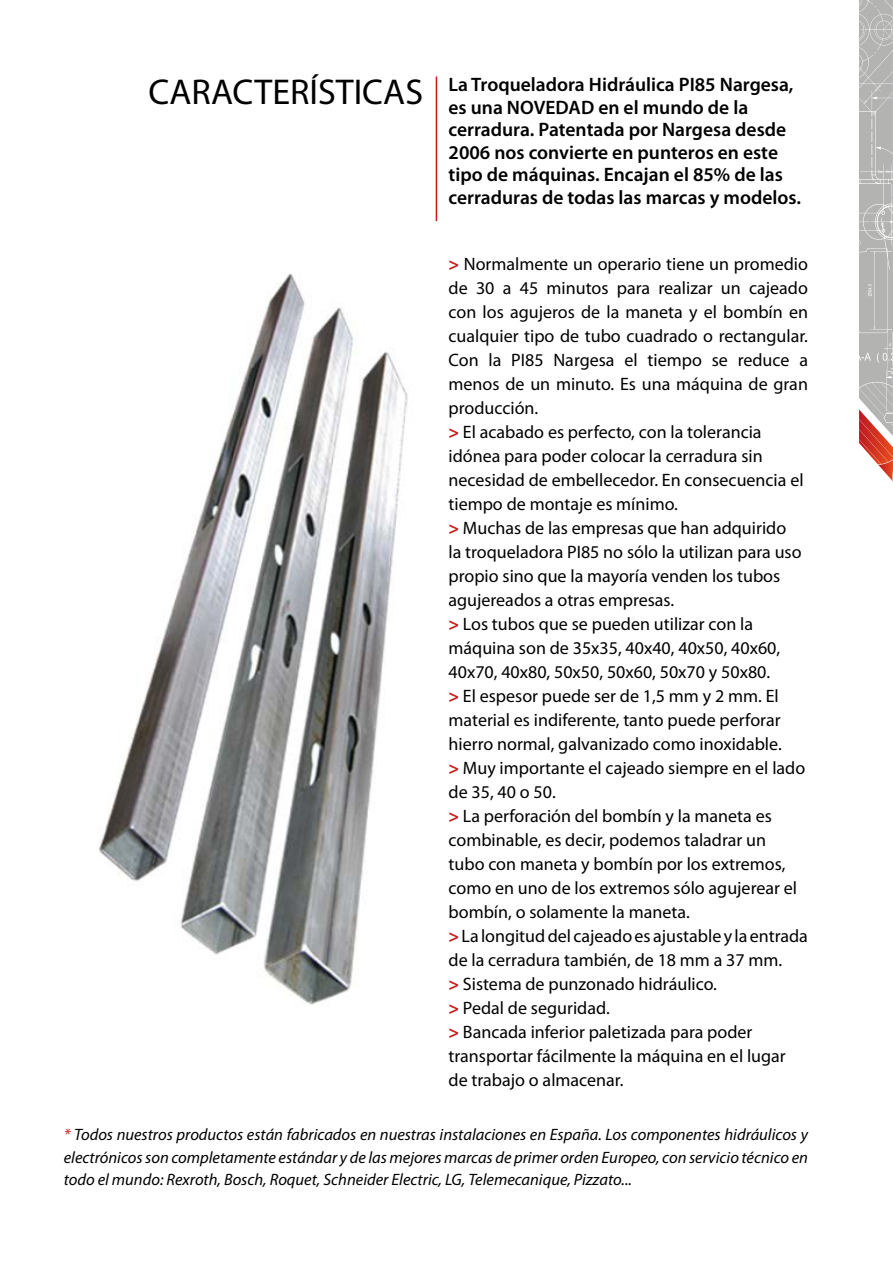
<style>
.page{position:relative;width:893px;height:1263px;background:#fff}
.page>*{position:absolute;margin:0;border:0;box-sizing:border-box;transform-origin:0 0}
.t1{font:600 19.5px/22.5px "Myriad Pro";color:#000}
.t2{font:18px/24px "Myriad Pro";color:#000}
.t3{font:italic 16.5px/22.5px "Myriad Pro";color:#000;text-align:justify}
.s1{font-weight:400;font-size:36px}
.s2{font-weight:700;color:#cd1719}
.s3{color:#cd1719}
</style>
<div class="page">
<svg style="left:859px;top:0;width:34px;height:481px;background:#beb4b2"></svg>
<hr style="left:436px;top:77px;width:1px;height:144px;background:#cd1719">
<img style="left:99px;top:273px;width:309px;height:732px">
<p class="t1" style="left:449px;top:73px;width:354px;text-indent:-300px"><span class="s1">CARACTERÍSTICAS</span> La Troqueladora Hidráulica PI85 Nargesa, es una NOVEDAD en el mundo de la cerradura. Patentada por Nargesa desde 2006 nos convierte en punteros en este tipo de máquinas. Encajan el 85% de las cerraduras de todas las marcas y modelos.</p>
<p class="t2" style="left:449px;top:251px;width:361px"><span class="s2">&gt;</span> Normalmente un operario tiene un promedio de 30 a 45 minutos para realizar un cajeado con los agujeros de la maneta y el bombín en cualquier tipo de tubo cuadrado o rectangular.<br>Con la PI85 Nargesa el tiempo se reduce a menos de un minuto. Es una máquina de gran producción.<br><span class="s2">&gt;</span> El acabado es perfecto, con la tolerancia idónea para poder colocar la cerradura sin necesidad de embellecedor. En consecuencia el tiempo de montaje es mínimo.<br><span class="s2">&gt;</span> Muchas de las empresas que han adquirido<br>la troqueladora PI85 no sólo la utilizan para uso propio sino que la mayoría venden los tubos agujereados a otras empresas.<br><span class="s2">&gt;</span> Los tubos que se pueden utilizar con la máquina son de 35x35, 40x40, 40x50, 40x60, 40x70, 40x80, 50x50, 50x60, 50x70 y 50x80.<br><span class="s2">&gt;</span> El espesor puede ser de 1,5 mm y 2 mm. El material es indiferente, tanto puede perforar hierro normal, galvanizado como inoxidable.<br><span class="s2">&gt;</span> Muy importante el cajeado siempre en el lado de 35, 40 o 50.<br><span class="s2">&gt;</span> La perforación del bombín y la maneta es combinable, es decir, podemos taladrar un<br>tubo con maneta y bombín por los extremos, como en uno de los extremos sólo agujerear el bombín, o solamente la maneta.<br><span class="s2">&gt;</span>La longitud del cajeado es ajustable y la entrada de la cerradura también, de 18 mm a 37 mm.<br><span class="s2">&gt;</span> Sistema de punzonado hidráulico.<br><span class="s2">&gt;</span> Pedal de seguridad.<br><span class="s2">&gt;</span> Bancada inferior paletizada para poder transportar fácilmente la máquina en el lugar de trabajo o almacenar.</p>
<p class="t3" style="left:64px;top:1124px;width:746px"><span class="s3">*</span> Todos nuestros productos están fabricados en nuestras instalaciones en España. Los componentes hidráulicos y electrónicos son completamente estándar y de las mejores marcas de primer orden Europeo, con servicio técnico en todo el mundo: Rexroth, Bosch, Roquet, Schneider Electric, LG, Telemecanique, Pizzato...</p>
</div>
